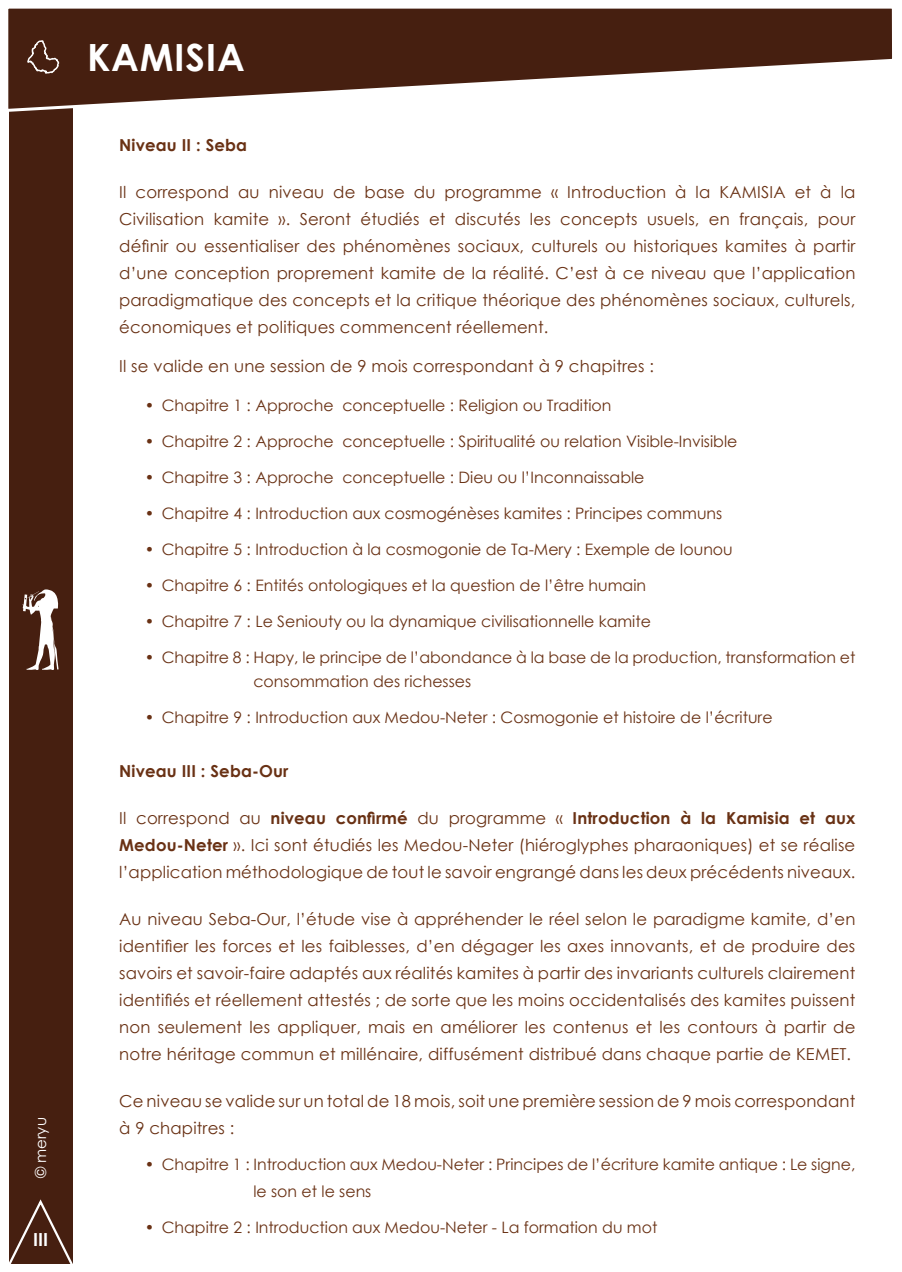
<style>
.page{position:relative;width:902px;height:1272px;background:#fff}
.page>*{position:absolute;margin:0;border:0;box-sizing:border-box;transform-origin:0 0}
.t1{font:700 37.5px "Century Gothic";letter-spacing:.02em;color:#fff}
.t2{font:700 18px "Century Gothic";color:#fff}
.t3{font:16.5px/27px "Century Gothic";letter-spacing:.01em;color:#693114;text-align:justify}
.t4{font:700 16.5px "Century Gothic";letter-spacing:.01em;color:#693114}
.t5{font:15.75px/24px "Century Gothic";color:#693114}
.t6{font:15px "Century Gothic";color:#fff}
.s1{font-weight:700}
</style>
<div class="page">
<div style="left:9px;top:12px;width:63px;height:1251px;background:#461f10"></div>
<svg style="left:8px;top:8px;width:884px;height:105px"></svg>
<svg style="left:9px;top:1196px;width:64px;height:68px"></svg>
<svg style="left:26px;top:39px;width:34px;height:39px"></svg>
<svg style="left:22px;top:589px;width:37px;height:81px"></svg>
<p class="t6" style="left:30px;top:1177px;width:62px;rotate:-90deg">© meryu</p>
<p class="t2" style="left:33px;top:1225px;width:17px">III</p>
<h1 class="t1" style="left:87px;top:29px;width:159px">KAMISIA</h1>
<p class="t4" style="left:119px;top:132px;width:129px">Niveau II : Seba</p>
<p class="t3" style="left:119px;top:178px;width:737px">Il correspond au niveau de base du programme « Introduction à la KAMISIA et à la Civilisation kamite ». Seront étudiés et discutés les concepts usuels, en français, pour définir ou essentialiser des phénomènes sociaux, culturels ou historiques kamites à partir d’une conception proprement kamite de la réalité. C’est à ce niveau que l’application paradigmatique des concepts et la critique théorique des phénomènes sociaux, culturels, économiques et politiques commencent réellement.</p>
<p class="t3" style="left:119px;top:352px;width:536px">Il se valide en une session de 9 mois correspondant à 9 chapitres :</p>
<p class="t5" style="left:145px;top:393px;width:468px">• Chapitre 1 : Approche conceptuelle : Religion ou Tradition</p>
<p class="t5" style="left:145px;top:429px;width:594px">• Chapitre 2 : Approche conceptuelle : Spiritualité ou relation Visible-Invisible</p>
<p class="t5" style="left:145px;top:465px;width:501px">• Chapitre 3 : Approche conceptuelle : Dieu ou l’Inconnaissable</p>
<p class="t5" style="left:145px;top:501px;width:579px">• Chapitre 4 : Introduction aux cosmogénèses kamites : Principes communs</p>
<p class="t5" style="left:145px;top:537px;width:589px">• Chapitre 5 : Introduction à la cosmogonie de Ta-Mery : Exemple de Iounou</p>
<p class="t5" style="left:145px;top:573px;width:503px">• Chapitre 6 : Entités ontologiques et la question de l’être humain</p>
<p class="t5" style="left:145px;top:609px;width:507px">• Chapitre 7 : Le Seniouty ou la dynamique civilisationnelle kamite</p>
<p class="t5" style="left:253px;top:645px;width:603px;text-indent:-109px">• Chapitre 8 : Hapy, le principe de l’abondance à la base de la production, transformation et consommation des richesses</p>
<p class="t5" style="left:145px;top:705px;width:629px">• Chapitre 9 : Introduction aux Medou-Neter : Cosmogonie et histoire de l’écriture</p>
<p class="t4" style="left:119px;top:758px;width:171px">Niveau III : Seba-Our</p>
<p class="t3" style="left:119px;top:804px;width:737px">Il correspond au <span class="s1">niveau confirmé</span> du programme « <span class="s1">Introduction à la Kamisia et aux Medou-Neter</span> ». Ici sont étudiés les Medou-Neter (hiéroglyphes pharaoniques) et se réalise l’application méthodologique de tout le savoir engrangé dans les deux précédents niveaux.</p>
<p class="t3" style="left:119px;top:905px;width:737px">Au niveau Seba-Our, l’étude vise à appréhender le réel selon le paradigme kamite, d’en identifier les forces et les faiblesses, d’en dégager les axes innovants, et de produire des savoirs et savoir-faire adaptés aux réalités kamites à partir des invariants culturels clairement identifiés et réellement attestés ; de sorte que les moins occidentalisés des kamites puissent non seulement les appliquer, mais en améliorer les contenus et les contours à partir de notre héritage commun et millénaire, diffusément distribué dans chaque partie de KEMET.</p>
<p class="t3" style="left:119px;top:1086px;width:737px">Ce niveau se valide sur un total de 18 mois, soit une première session de 9 mois correspondant à 9 chapitres :</p>
<p class="t5" style="left:253px;top:1150px;width:603px;line-height:27px;text-indent:-109px">• Chapitre 1 : Introduction aux Medou-Neter : Principes de l’écriture kamite antique : Le signe, le son et le sens</p>
<p class="t5" style="left:145px;top:1214px;width:514px">• Chapitre 2 : Introduction aux Medou-Neter - La formation du mot</p>
</div>
